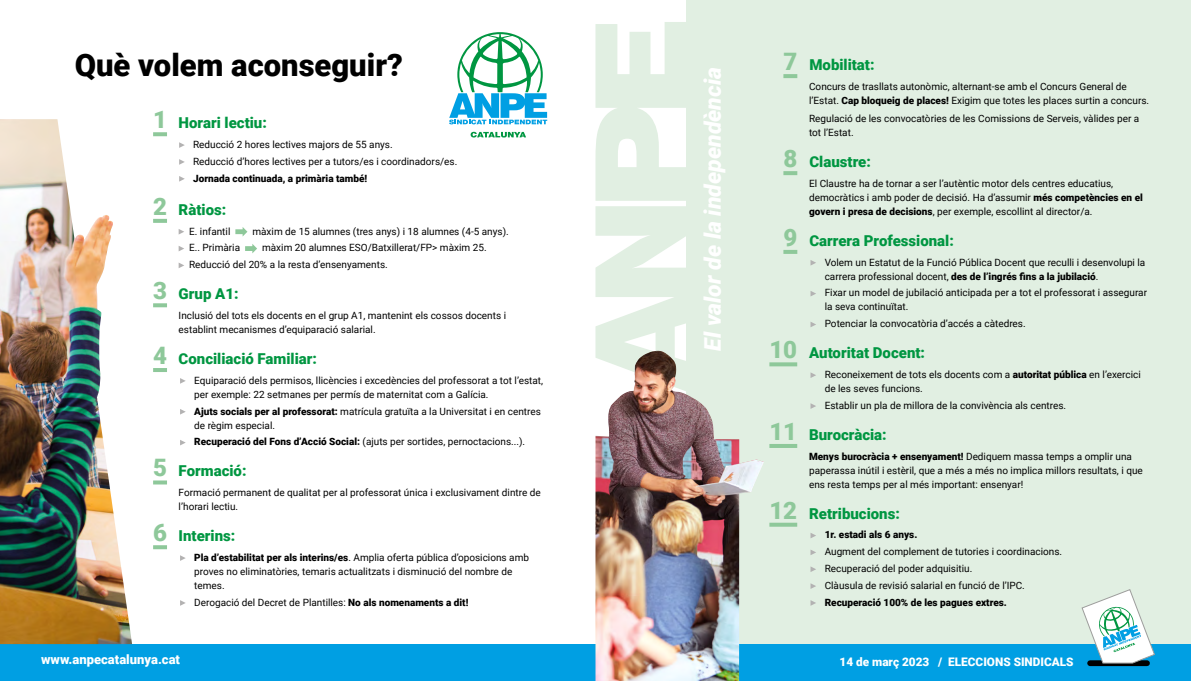
<style>
.page{position:relative;width:1191px;height:681px;background:#fff}
.page>*{position:absolute;margin:0;border:0;box-sizing:border-box;transform-origin:0 0}
.t1{font:900 31px "Roboto";color:#000}
.t2{font:italic 900 22.9px "Roboto";color:#fff}
.t3{font:900 15px "Roboto";color:#009641}
.t4{font:900 13px "Roboto";color:#fff}
.t5{font:900 11.8px "Roboto";color:#fff}
.t6{font:10px/14px "Roboto";color:#000}
.t7{font:900 10px "Roboto";color:#000}
.s1{font-size:24px;color:#8ec89a}
.s2{font-weight:900}
</style>
<div class="page">
<div style="left:687px;top:0;width:504px;height:653px;background:#e1efe2"></div>
<svg style="left:153px;top:132px;width:14px;height:4px"></svg>
<svg style="left:153px;top:219px;width:14px;height:4px"></svg>
<svg style="left:153px;top:303px;width:14px;height:4px"></svg>
<hr style="left:153px;top:368px;width:14px;height:4px;background:#8ec89a">
<svg style="left:153px;top:480px;width:14px;height:4px"></svg>
<svg style="left:153px;top:545px;width:14px;height:4px"></svg>
<svg style="left:179px;top:142px;width:6px;height:6px"></svg>
<svg style="left:179px;top:159px;width:6px;height:6px"></svg>
<svg style="left:179px;top:176px;width:6px;height:5px"></svg>
<svg style="left:179px;top:229px;width:5px;height:5px"></svg>
<svg style="left:235px;top:227px;width:12px;height:9px"></svg>
<svg style="left:179px;top:246px;width:5px;height:5px"></svg>
<svg style="left:245px;top:244px;width:12px;height:9px"></svg>
<svg style="left:179px;top:263px;width:5px;height:5px"></svg>
<svg style="left:180px;top:378px;width:6px;height:5px"></svg>
<svg style="left:180px;top:409px;width:6px;height:5px"></svg>
<svg style="left:180px;top:440px;width:6px;height:5px"></svg>
<svg style="left:180px;top:555px;width:6px;height:5px"></svg>
<svg style="left:180px;top:600px;width:6px;height:5px"></svg>
<hr style="left:783px;top:74px;width:14px;height:4px;background:#8ec89a">
<hr style="left:783px;top:171px;width:14px;height:4px;background:#8ec89a">
<hr style="left:783px;top:250px;width:14px;height:4px;background:#8ec89a">
<svg style="left:769px;top:362px;width:28px;height:4px"></svg>
<hr style="left:769px;top:444px;width:28px;height:4px;background:#8ec89a">
<svg style="left:769px;top:522px;width:28px;height:4px"></svg>
<svg style="left:810px;top:260px;width:6px;height:5px"></svg>
<svg style="left:810px;top:291px;width:6px;height:5px"></svg>
<svg style="left:810px;top:322px;width:6px;height:5px"></svg>
<svg style="left:810px;top:372px;width:6px;height:6px"></svg>
<svg style="left:810px;top:403px;width:6px;height:6px"></svg>
<svg style="left:810px;top:533px;width:6px;height:5px"></svg>
<svg style="left:810px;top:550px;width:6px;height:5px"></svg>
<svg style="left:810px;top:566px;width:6px;height:6px"></svg>
<svg style="left:810px;top:583px;width:6px;height:5px"></svg>
<svg style="left:810px;top:600px;width:6px;height:5px"></svg>
<div style="left:0;top:643px;width:1191px;height:37px;background:#009fe3"></div>
<svg style="left:470px;top:132px;width:56px;height:5px"></svg>
<svg style="left:449px;top:32px;width:98px;height:92px"></svg>
<img style="left:0;top:119px;width:132px;height:524px">
<img style="left:74px;top:215px;width:40px;height:185px">
<svg style="left:595px;top:22px;width:92px;height:328px"></svg>
<img style="left:739px;top:459px;width:25px;height:34px">
<img style="left:595px;top:350px;width:144px;height:330px">
<svg style="left:1090px;top:663px;width:57px;height:2px"></svg>
<svg style="left:1081px;top:589px;width:74px;height:74px"></svg>
<h1 class="t1" style="left:75px;top:43px;width:330px">Què volem aconseguir?</h1>
<h3 class="t3" style="left:153px;top:112px;width:115px"><span class="s1">1</span> Horari lectiu:</h3>
<p class="t6" style="left:193px;top:135px;width:266px;line-height:16.8px">Reducció 2 hores lectives majors de 55 anys.<br>Reducció d’hores lectives per a tutors/es i coordinadors/es.</p>
<p class="t7" style="left:193px;top:171px;width:176px">Jornada continuada, a primària també!</p>
<h3 class="t3" style="left:153px;top:199px;width:75px"><span class="s1">2</span> Ràtios:</h3>
<p class="t6" style="left:189px;top:223px;width:43px">E. infantil</p>
<p class="t6" style="left:252px;top:223px;width:258px">màxim de 15 alumnes (tres anys) i 18 alumnes (4-5 anys).</p>
<p class="t6" style="left:189px;top:240px;width:52px">E.. Primària</p>
<p class="t6" style="left:189px;top:239px;width:299px;line-height:16.8px;text-indent:73px">màxim 20 alumnes ESO/Batxillerat/FP&gt; màxim 25.<br>Reducció del 20% a la resta d’ensenyaments.</p>
<h3 class="t3" style="left:153px;top:283px;width:87px"><span class="s1">3</span> Grup A1:</h3>
<p class="t6" style="left:179px;top:308px;width:329px">Inclusió del tots els docents en el grup A1, mantenint els cossos docents i establint mecanismes d’equiparació salarial.</p>
<h3 class="t3" style="left:153px;top:348px;width:165px"><span class="s1">4</span> Conciliació Familiar:</h3>
<p class="t6" style="left:194px;top:372px;width:350px">Equiparació dels permisos, llicències i excedències del professorat a tot l’estat, per exemple: 22 setmanes per permís de maternitat com a Galícia.</p>
<p class="t6" style="left:194px;top:403px;width:348px"><span class="s2">Ajuts socials per al professorat:</span> matrícula gratuïta a la Universitat i en centres de règim especial.</p>
<p class="t6" style="left:194px;top:434px;width:332px"><span class="s2">Recuperació del Fons d’Acció Social:</span> (ajuts per sortides, pernoctacions...).</p>
<h3 class="t3" style="left:153px;top:460px;width:95px"><span class="s1">5</span> Formació:</h3>
<p class="t6" style="left:179px;top:485px;width:364px">Formació permanent de qualitat per al professorat única i exclusivament dintre de l’horari lectiu.</p>
<h3 class="t3" style="left:153px;top:525px;width:84px"><span class="s1">6</span> Interins:</h3>
<p class="t6" style="left:194px;top:549px;width:336px"><span class="s2">Pla d’estabilitat per als interins/es</span>. Amplia oferta pública d’oposicions amb proves no eliminatòries, temaris actualitzats i disminució del nombre de temes.</p>
<p class="t6" style="left:194px;top:594px;width:276px">Derogació del Decret de Plantilles: <span class="s2">No als nomenaments a dit!</span></p>
<h2 class="t2" style="left:696px;top:350px;width:285px;rotate:-90deg">El valor de la independència</h2>
<h3 class="t3" style="left:783px;top:54px;width:93px"><span class="s1">7</span> Mobilitat:</h3>
<p class="t6" style="left:809px;top:79px;width:341px">Concurs de trasllats autonòmic, alternant-se amb el Concurs General de l’Estat. <span class="s2">Cap bloqueig de places!</span> Exigim que totes les places surtin a concurs.</p>
<p class="t6" style="left:809px;top:111px;width:332px">Regulació de les convocatòries de les Comissions de Serveis, vàlides per a tot l’Estat.</p>
<h3 class="t3" style="left:783px;top:151px;width:89px"><span class="s1">8</span> Claustre:</h3>
<p class="t6" style="left:809px;top:176px;width:335px">El Claustre ha de tornar a ser l’autèntic motor dels centres educatius, democràtics i amb poder de decisió. Ha d’assumir <span class="s2">més competències en el govern i presa de decisions</span>, per exemple, escollint al director/a.</p>
<h3 class="t3" style="left:783px;top:230px;width:172px"><span class="s1">9</span> Carrera Professional:</h3>
<p class="t6" style="left:824px;top:254px;width:322px">Volem un Estatut de la Funció Pública Docent que reculli i desenvolupi la carrera professional docent, <span class="s2">des de l’ingrés fins a la jubilació</span>.</p>
<p class="t6" style="left:824px;top:285px;width:324px">Fixar un model de jubilació anticipada per a tot el professorat i assegurar la seva continuïtat.</p>
<p class="t6" style="left:824px;top:316px;width:202px">Potenciar la convocatòria d’accés a càtedres.</p>
<h3 class="t3" style="left:769px;top:342px;width:157px"><span class="s1">10</span> Autoritat Docent:</h3>
<p class="t6" style="left:824px;top:367px;width:317px">Reconeixement de tots els docents com a <span class="s2">autoritat pública</span> en l’exercici de les seves funcions.</p>
<p class="t6" style="left:824px;top:398px;width:243px">Establir un pla de millora de la convivència als centres.</p>
<h3 class="t3" style="left:769px;top:424px;width:119px"><span class="s1">11</span> Burocràcia:</h3>
<p class="t6" style="left:809px;top:448px;width:335px"><span class="s2">Menys burocràcia + ensenyament!</span> Dediquem massa temps a omplir una paperassa inútil i estèril, que a més a més no implica millors resultats, i que ens resta temps per al més important: ensenyar!</p>
<h3 class="t3" style="left:769px;top:502px;width:132px"><span class="s1">12</span> Retribucions:</h3>
<p class="t7" style="left:824px;top:527px;width:94px">1r. estadi als 6 anys.</p>
<p class="t6" style="left:824px;top:542px;width:239px;line-height:16.8px">Augment del complement de tutories i coordinacions.<br>Recuperació del poder adquisitiu.<br>Clàusula de revisió salarial en funció de l’IPC.</p>
<p class="t7" style="left:824px;top:595px;width:184px">Recuperació 100% de les pagues extres.</p>
<h3 class="t4" style="left:41px;top:649px;width:140px">www.anpecatalunya.cat</h3>
<p class="t5" style="left:839px;top:653px;width:236px">14 de març 2023 / ELECCIONS SINDICALS</p>
</div>
